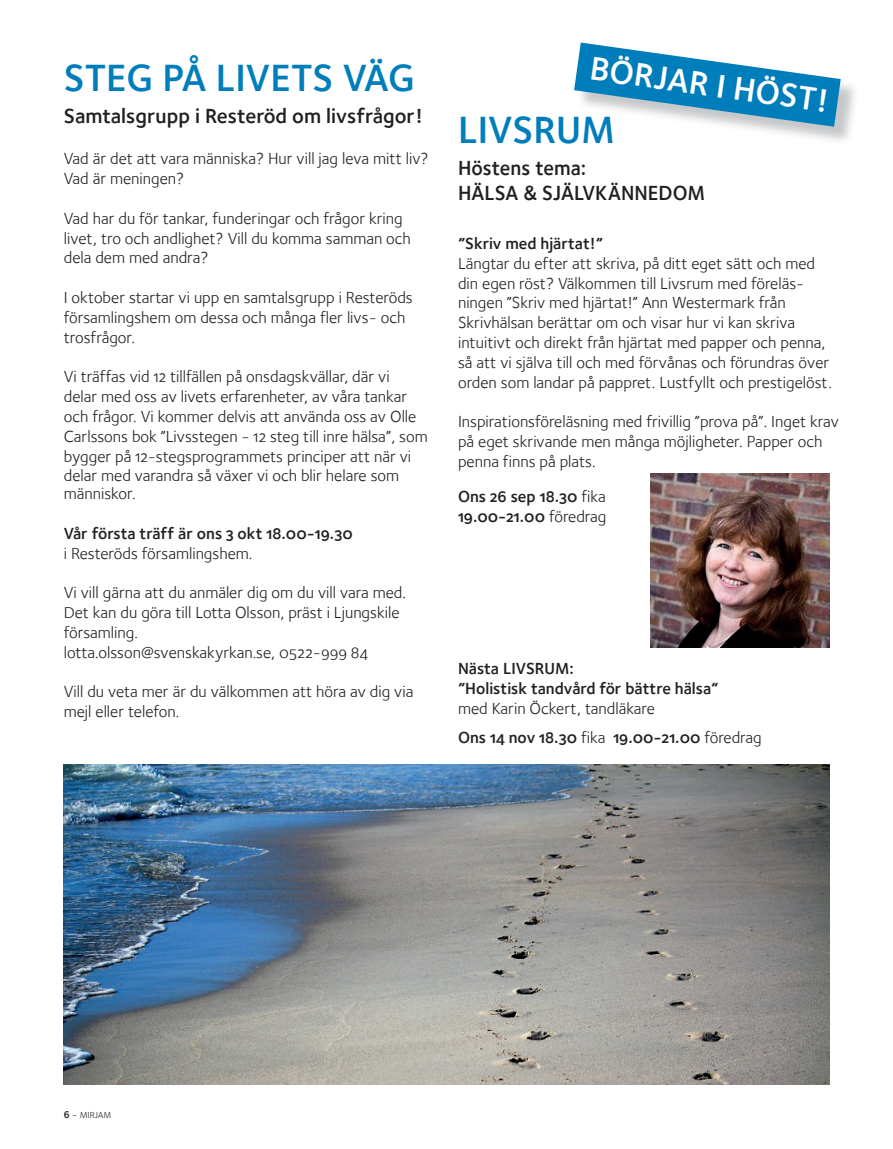
<style>
.page{position:relative;width:893px;height:1149px;background:#fff}
.page>*{position:absolute;margin:0;border:0;box-sizing:border-box;transform-origin:0 0}
.t1{font:39px "Foundry Sterling Demi OSF";color:#007dbb}
.t2{font:33.9px "Foundry Sterling Demi OSF";color:#fff}
.t3{font:21px/25.2px "Foundry Sterling Demi OSF";color:#231f20}
.t4{font:16.5px/19.8px "Foundry Sterling Book OSF";color:#231f20}
.t5{font:16.5px/19.8px "Foundry Sterling Demi OSF";color:#231f20}
.t6{font:9px "Foundry Sterling Book OSF";color:#231f20}
.s1{font-family:"Foundry Sterling Book OSF"}
.s2{font-family:"Foundry Sterling Demi OSF";font-size:10.5px}
.s3{font-size:10.5px}
</style>
<div class="page">
<svg style="left:574px;top:43px;width:267px;height:84px"></svg>
<img style="left:64px;top:764px;width:765px;height:320px">
<img style="left:651px;top:473px;width:178px;height:174px">
<h1 class="t1" style="left:64px;top:55px;width:353px">STEG PÅ LIVETS VÄG</h1>
<p class="t3" style="left:64px;top:103px;width:361px">Samtalsgrupp i Resteröd om livsfrågor!</p>
<p class="t4" style="left:64px;top:149px;width:366px">Vad är det att vara människa? Hur vill jag leva mitt liv?<br>Vad är meningen?</p>
<p class="t4" style="left:64px;top:208px;width:349px">Vad har du för tankar, funderingar och frågor kring livet, tro och andlighet? Vill du komma samman och dela dem med andra?</p>
<p class="t4" style="left:64px;top:287px;width:351px">I oktober startar vi upp en samtalsgrupp i Resteröds församlingshem om dessa och många fler livs- och trosfrågor.</p>
<p class="t4" style="left:64px;top:367px;width:365px">Vi träffas vid 12 tillfällen på onsdagskvällar, där vi<br>delar med oss av livets erfarenheter, av våra tankar och frågor. Vi kommer delvis att använda oss av Olle Carlssons bok ”Livsstegen - 12 steg till inre hälsa”, som bygger på 12-stegsprogrammets principer att när vi delar med varandra så växer vi och blir helare som</p>
<p class="t4" style="left:64px;top:483px;width:73px">människor.</p>
<p class="t5" style="left:64px;top:523px;width:291px">Vår första träff är ons 3 okt 18.00-19.30</p>
<p class="t4" style="left:64px;top:543px;width:190px">i Resteröds församlingshem.</p>
<p class="t4" style="left:64px;top:582px;width:344px">Vi vill gärna att du anmäler dig om du vill vara med.<br>Det kan du göra till Lotta Olsson, präst i Ljungskile församling.<br>lotta.olsson@svenskakyrkan.se, 0522-999 84</p>
<p class="t4" style="left:64px;top:681px;width:351px">Vill du veta mer är du välkommen att höra av dig via mejl eller telefon.</p>
<h2 class="t2" style="left:593px;top:48px;width:242px;rotate:8deg">BÖRJAR I HÖST!</h2>
<h1 class="t1" style="left:458px;top:107px;width:158px">LIVSRUM</h1>
<p class="t3" style="left:458px;top:155px;width:249px">Höstens tema:<br>HÄLSA &amp; SJÄLVKÄNNEDOM</p>
<p class="t5" style="left:458px;top:233px;width:146px">”Skriv med hjärtat!”</p>
<p class="t4" style="left:458px;top:253px;width:375px">Längtar du efter att skriva, på ditt eget sätt och med din egen röst? Välkommen till Livsrum med föreläs&shy;ningen ”Skriv med hjärtat!” Ann Westermark från Skrivhälsan berättar om och visar hur vi kan skriva intuitivt och direkt från hjärtat med papper och penna, så att vi själva till och med förvånas och förundras över orden som landar på pappret. Lustfyllt och prestigelöst.</p>
<p class="t4" style="left:458px;top:412px;width:382px">Inspirationsföreläsning med frivillig ”prova på”. Inget krav på eget skrivande men många möjligheter. Papper och penna finns på plats.</p>
<p class="t5" style="left:458px;top:486px;width:150px">Ons 26 sep 18.30 <span class="s1">fika<br></span>19.00-21.00 <span class="s1">föredrag</span></p>
<p class="t5" style="left:458px;top:658px;width:262px">Nästa LIVSRUM:<br>”Holistisk tandvård för bättre hälsa”</p>
<p class="t4" style="left:458px;top:698px;width:198px">med Karin Öckert, tandläkare</p>
<p class="t5" style="left:458px;top:727px;width:305px">Ons 14 nov 18.30 <span class="s1">fika</span> 19.00-21.00 <span class="s1">föredrag</span></p>
<p class="t6" style="left:64px;top:1109px;width:49px"><span class="s2">6</span> <span class="s3">-</span> MIRJAM</p>
</div>
